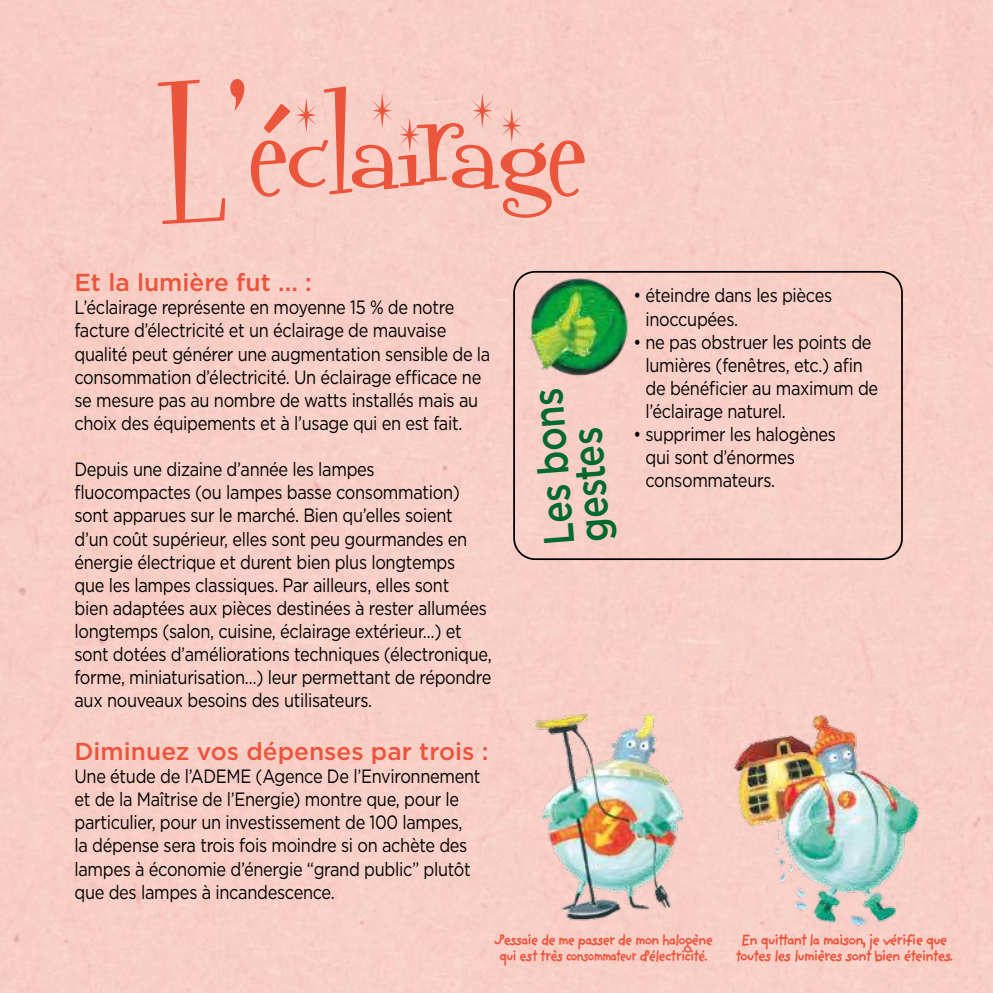
<style>
.page{position:relative;width:993px;height:993px;background:#fff}
.page>*{position:absolute;margin:0;border:0;box-sizing:border-box;transform-origin:0 0}
.t1{font:149.8px "Fontdinerdotcom Sparkly";letter-spacing:-.005em;color:#ea553b}
.t2{font:500 42.7px/36.2px "Gotham";color:#00692c;scale:.85 1}
.t3{font:500 24.5px "Gotham";color:#ea553b}
.t4{font:19.25px/23.1px "Gotham";letter-spacing:-.02em;color:#000;scale:.85 1}
.t5{font:700 15.75px/15.8px "Providence Sans";letter-spacing:-.13em;color:#ea553b;text-align:center;scale:.96 1}
.t6{font:700 15.75px/15.8px "Providence Sans";letter-spacing:-.13em;color:#ea553b;text-align:center}
</style>
<div class="page">
<div style="left:0;top:0;width:992px;height:992px;background:#f7cec6"></div>
<img style="left:528px;top:704px;width:165px;height:223px">
<img style="left:725px;top:704px;width:197px;height:221px">
<div style="left:513px;top:271px;width:389px;height:289px;border:2px solid #000;border-radius:21px"></div>
<img style="left:524px;top:268px;width:114px;height:109px">
<h1 class="t1" style="left:162px;top:41px;width:425px">L’éclairage</h1>
<p class="t3" style="left:74px;top:266px;width:239px">Et la lumière fut ... :</p>
<p class="t4" style="left:74px;top:295px;width:490px">L’éclairage représente en moyenne 15 % de notre facture d’électricité et un éclairage de mauvaise qualité peut générer une augmentation sensible de la consommation d’électricité. Un éclairage efficace ne se mesure pas au nombre de watts installés mais au choix des équipements et à l’usage qui en est fait.</p>
<p class="t4" style="left:74px;top:457px;width:492px">Depuis une dizaine d’année les lampes fluocompactes (ou lampes basse consommation) sont apparues sur le marché. Bien qu’elles soient d’un coût supérieur, elles sont peu gourmandes en énergie électrique et durent bien plus longtemps<br>que les lampes classiques. Par ailleurs, elles sont<br>bien adaptées aux pièces destinées à rester allumées longtemps (salon, cuisine, éclairage extérieur…) et sont dotées d’améliorations techniques (électronique, forme, miniaturisation…) leur permettant de répondre aux nouveaux besoins des utilisateurs.</p>
<p class="t3" style="left:74px;top:735px;width:415px">Diminuez vos dépenses par trois :</p>
<p class="t4" style="left:74px;top:764px;width:479px">Une étude de l’ADEME (Agence De l’Environnement et de la Maîtrise de l’Energie) montre que, pour le particulier, pour un investissement de 100 lampes, la dépense sera trois fois moindre si on achète des lampes à économie d’énergie “grand public” plutôt que des lampes à incandescence.</p>
<h2 class="t2" style="left:540px;top:546px;width:186px;rotate:-94deg">Les bons gestes</h2>
<p class="t4" style="left:645px;top:283px;width:221px;text-indent:-12px">• éteindre dans les pièces inoccupées.</p>
<p class="t4" style="left:645px;top:330px;width:275px;text-indent:-12px">• ne pas obstruer les points de lumières (fenêtres, etc.) afin de bénéficier au maximum de l’éclairage naturel.</p>
<p class="t4" style="left:645px;top:422px;width:226px;text-indent:-12px">• supprimer les halogènes qui sont d’énormes consommateurs.</p>
<p class="t5" style="left:493px;top:931px;width:231px">J’essaie de me passer de mon halogène qui est très consommateur d’électricité.</p>
<p class="t6" style="left:734px;top:931px;width:220px">En quittant la maison, je vérifie que toutes les lumières sont bien éteintes.</p>
</div>
